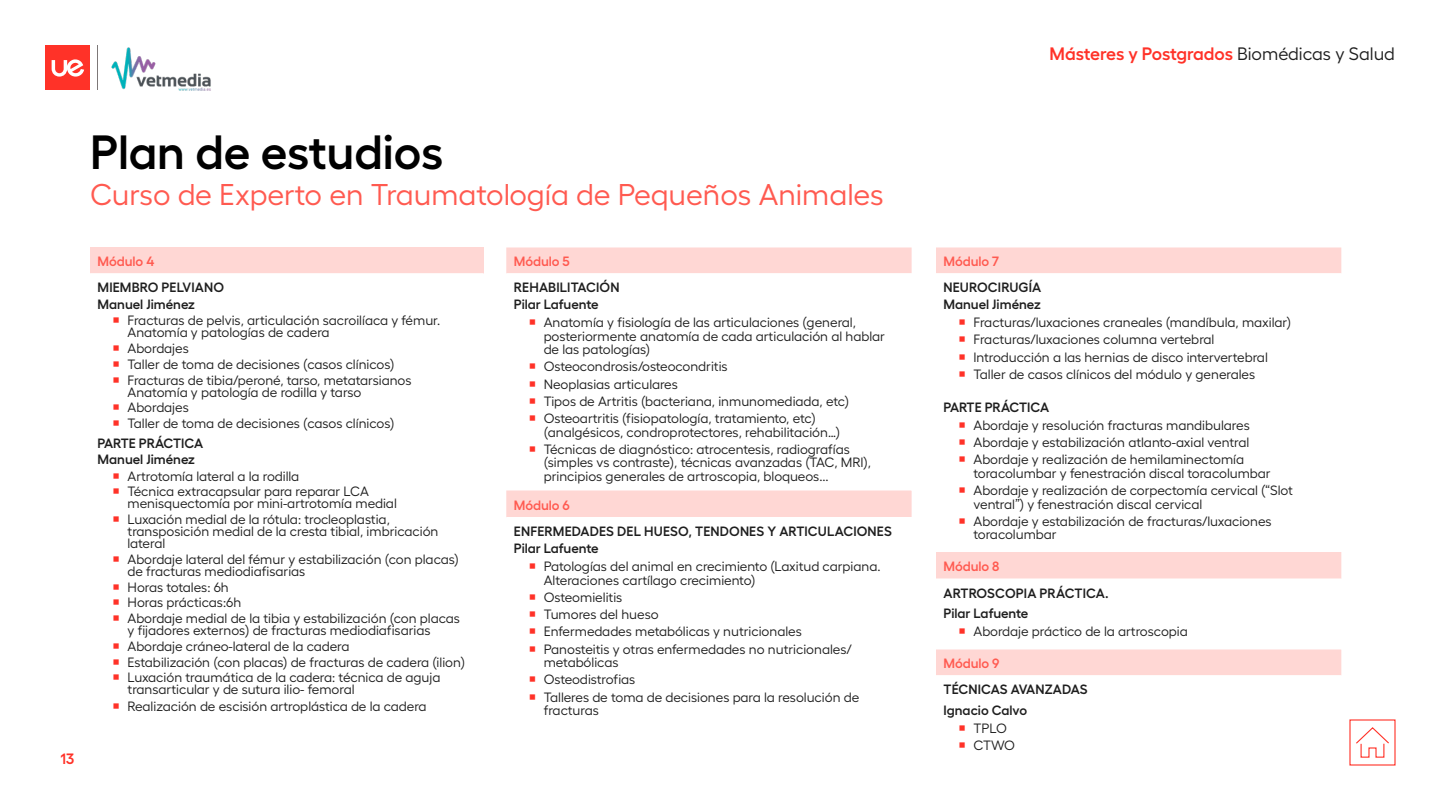
<style>
.page{position:relative;width:1440px;height:810px;background:#fff}
.page>*{position:absolute;margin:0;border:0;box-sizing:border-box;transform-origin:0 0}
.t1{font:600 48px "Hellix";letter-spacing:-.005em;color:#000}
.t2{font:30px "Hellix";color:#ff5a50}
.t3{font:600 18px "Hellix";letter-spacing:-.005em;color:#ff3228}
.t4{font:600 15px "Hellix";color:#ff3228}
.t5{font:13.5px/17.2px "Hellix";color:#1e1e1e}
.t6{font:600 13.5px/16.9px "Hellix";color:#1e1e1e}
.t7{font:600 13.5px "Hellix";color:#ff5a50}
.s1{font-weight:400;color:#1e1e1e}
</style>
<div class="page">
<div style="left:90px;top:248px;width:393px;height:26px;background:#ffd7d4"></div>
<hr style="left:90px;top:273px;width:394px;height:1px;background:#fff">
<svg style="left:506px;top:248px;width:406px;height:269px"></svg>
<hr style="left:506px;top:273px;width:406px;height:1px;background:#fff">
<hr style="left:911px;top:274px;width:1px;height:216px;background:#fff">
<svg style="left:936px;top:248px;width:405px;height:427px"></svg>
<hr style="left:936px;top:273px;width:406px;height:1px;background:#fff">
<hr style="left:936px;top:579px;width:406px;height:1px;background:#fff">
<img style="left:111px;top:47px;width:100px;height:44px">
<hr style="left:97px;top:45px;width:1px;height:45px;background:#7d7878">
<div style="left:45px;top:45px;width:45px;height:45px;background:#ff3228"></div>
<svg style="left:52px;top:59px;width:32px;height:18px"></svg>
<svg style="left:1349px;top:719px;width:47px;height:47px"></svg>
<svg style="left:530px;top:320px;width:5px;height:5px"></svg>
<svg style="left:530px;top:364px;width:5px;height:5px"></svg>
<svg style="left:530px;top:381px;width:5px;height:5px"></svg>
<svg style="left:530px;top:398px;width:5px;height:6px"></svg>
<svg style="left:530px;top:416px;width:5px;height:5px"></svg>
<svg style="left:530px;top:446px;width:5px;height:6px"></svg>
<svg style="left:960px;top:320px;width:5px;height:5px"></svg>
<svg style="left:960px;top:337px;width:5px;height:5px"></svg>
<svg style="left:960px;top:354px;width:5px;height:5px"></svg>
<svg style="left:960px;top:371px;width:5px;height:6px"></svg>
<svg style="left:960px;top:422px;width:5px;height:6px"></svg>
<svg style="left:960px;top:440px;width:5px;height:5px"></svg>
<svg style="left:960px;top:457px;width:5px;height:5px"></svg>
<svg style="left:960px;top:488px;width:5px;height:5px"></svg>
<svg style="left:960px;top:518px;width:5px;height:6px"></svg>
<svg style="left:960px;top:629px;width:5px;height:5px"></svg>
<h1 class="t1" style="left:90px;top:114px;width:355px">Plan de estudios</h1>
<h2 class="t2" style="left:90px;top:171px;width:795px">Curso de Experto en Traumatología de Pequeños Animales</h2>
<p class="t4" style="left:61px;top:747px;width:15px">13</p>
<p class="t7" style="left:98px;top:251px;width:58px">Módulo 4</p>
<p class="t6" style="left:98px;top:278px;width:128px;line-height:16.5px">MIEMBRO PELVIANO<br>Manuel Jiménez</p>
<p class="t5" style="left:128px;top:313px;width:314px;line-height:12px">Fracturas de pelvis, articulación sacroilíaca y fémur.<br>Anatomía y patologías de cadera</p>
<p class="t5" style="left:128px;top:339px;width:286px;line-height:15.8px">Abordajes<br>Taller de toma de decisiones (casos clínicos)<br>Fracturas de tibia/peroné, tarso, metatarsianos</p>
<p class="t5" style="left:128px;top:383px;width:268px;line-height:15.8px">Anatomía y patología de rodilla y tarso<br>Abordajes<br>Taller de toma de decisiones (casos clínicos)</p>
<p class="t6" style="left:98px;top:433px;width:107px;line-height:16.5px">PARTE PRÁCTICA<br>Manuel Jiménez</p>
<p class="t5" style="left:128px;top:467px;width:243px;line-height:15.8px">Artrotomía lateral a la rodilla<br>Técnica extracapsular para reparar LCA</p>
<p class="t5" style="left:128px;top:494px;width:271px;line-height:15.8px">menisquectomía por mini-artrotomía medial<br>Luxación medial de la rótula: trocleoplastia,</p>
<p class="t5" style="left:128px;top:524px;width:312px;line-height:12px">transposición medial de la cresta tibial, imbricación lateral</p>
<p class="t5" style="left:128px;top:552px;width:333px;line-height:12px">Abordaje lateral del fémur y estabilización (con placas) de fracturas mediodiafisarias</p>
<p class="t5" style="left:128px;top:578px;width:334px;line-height:15.8px">Horas totales: 6h<br>Horas prácticas:6h<br>Abordaje medial de la tibia y estabilización (con placas</p>
<p class="t5" style="left:128px;top:621px;width:339px;line-height:15.8px">y fijadores externos) de fracturas mediodiafisarias Abordaje cráneo-lateral de la cadera<br>Estabilización (con placas) de fracturas de cadera (ilion)<br>Luxación traumática de la cadera: técnica de aguja</p>
<p class="t5" style="left:128px;top:680px;width:301px;line-height:16.1px">transarticular y de sutura ilio- femoral<br>Realización de escisión artroplástica de la cadera</p>
<p class="t7" style="left:514px;top:251px;width:58px">Módulo 5</p>
<p class="t6" style="left:514px;top:278px;width:107px">REHABILITACIÓN<br>Pilar Lafuente</p>
<p class="t5" style="left:544px;top:314px;width:343px;line-height:13.5px">Anatomía y fisiología de las articulaciones (general, posteriormente anatomía de cada articulación al hablar de las patologías)</p>
<p class="t5" style="left:544px;top:357px;width:307px">Osteocondrosis/osteocondritis<br>Neoplasias articulares<br>Tipos de Artritis (bacteriana, inmunomediada, etc)<br>Osteoartritis (fisiopatología, tratamiento, etc)</p>
<p class="t5" style="left:544px;top:422px;width:308px">(analgésicos, condroprotectores, rehabilitación…)<br>Técnicas de diagnóstico: atrocentesis, radiografías</p>
<p class="t5" style="left:544px;top:455px;width:329px;line-height:13.5px">(simples vs contraste), técnicas avanzadas (TAC, MRI), principios generales de artroscopia, bloqueos...</p>
<p class="t7" style="left:514px;top:494px;width:58px">Módulo 6</p>
<p class="t6" style="left:514px;top:522px;width:380px">ENFERMEDADES DEL HUESO, TENDONES Y ARTICULACIONES<br>Pilar Lafuente</p>
<p class="t5" style="left:544px;top:558px;width:338px;line-height:13.5px">Patologías del animal en crecimiento (Laxitud carpiana.<br>Alteraciones cartílago crecimiento)</p>
<p class="t5" style="left:544px;top:587px;width:310px">Osteomielitis<br>Tumores del hueso<br>Enfermedades metabólicas y nutricionales<br>Panosteitis y otras enfermedades no nutricionales/</p>
<p class="t5" style="left:544px;top:652px;width:317px">metabólicas<br>Osteodistrofias<br>Talleres de toma de decisiones para la resolución de</p>
<p class="t5" style="left:544px;top:700px;width:57px">fracturas</p>
<h3 class="t3" style="left:1050px;top:39px;width:347px">Másteres y Postgrados <span class="s1">Biomédicas y Salud</span></h3>
<p class="t7" style="left:944px;top:251px;width:57px">Módulo 7</p>
<p class="t6" style="left:944px;top:278px;width:99px">NEUROCIRUGÍA<br>Manuel Jiménez</p>
<p class="t5" style="left:973px;top:313px;width:319px">Fracturas/luxaciones craneales (mandíbula, maxilar)<br>Fracturas/luxaciones columna vertebral Introducción a las hernias de disco intervertebral Taller de casos clínicos del módulo y generales</p>
<p class="t6" style="left:944px;top:397px;width:107px">PARTE PRÁCTICA</p>
<p class="t5" style="left:973px;top:415px;width:278px;text-align:justify">Abordaje y resolución fracturas mandibulares Abordaje y estabilización atlanto-axial ventral Abordaje y realización de hemilaminectomía</p>
<p class="t5" style="left:973px;top:463px;width:321px">toracolumbar y fenestración discal toracolumbar<br>Abordaje y realización de corpectomía cervical (“Slot</p>
<p class="t5" style="left:973px;top:494px;width:300px">ventral”) y fenestración discal cervical<br>Abordaje y estabilización de fracturas/luxaciones</p>
<p class="t5" style="left:973px;top:525px;width:85px">toracolumbar</p>
<p class="t7" style="left:944px;top:556px;width:58px">Módulo 8</p>
<p class="t6" style="left:944px;top:581px;width:167px;line-height:20.7px">ARTROSCOPIA PRÁCTICA.<br>Pilar Lafuente</p>
<p class="t5" style="left:973px;top:622px;width:216px">Abordaje práctico de la artroscopia</p>
<p class="t7" style="left:944px;top:653px;width:58px">Módulo 9</p>
<p class="t6" style="left:944px;top:678px;width:146px;line-height:20.7px">TÉCNICAS AVANZADAS<br>Ignacio Calvo</p>
<p class="t5" style="left:973px;top:718px;width:43px">TPLO<br>CTWO</p>
</div>
